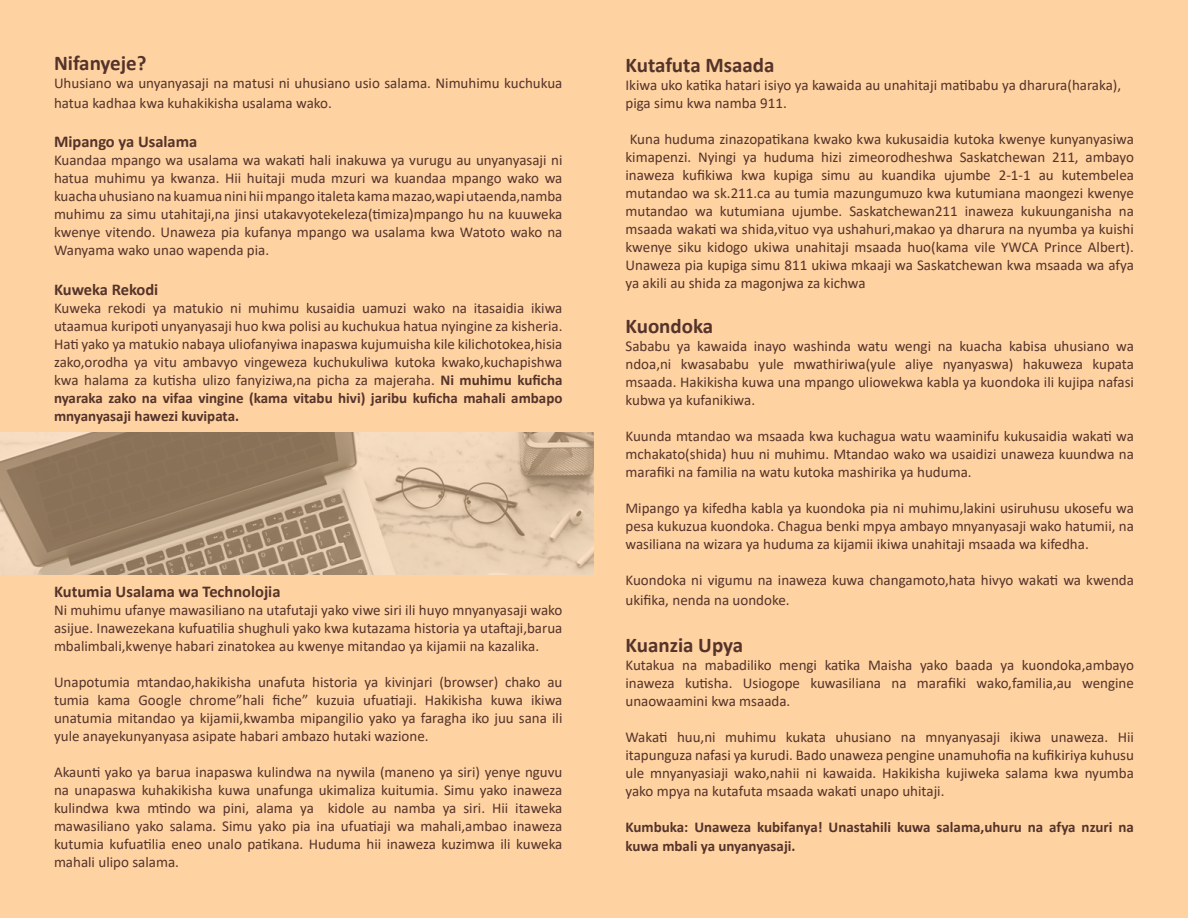
<style>
.page{position:relative;width:1188px;height:918px;background:#fed2a1}
.page>*{position:absolute;margin:0;border:0;box-sizing:border-box;transform-origin:0 0}
.t1{font:700 21px "Calibri";color:#54332a}
.t2{font:700 16.5px "Calibri";color:#54332a}
.t3{font:15px/18px "Calibri";color:#54332a;text-align:justify}
.t4{font:700 15px/19.8px "Calibri";color:#54332a}
.s1{font-weight:700}
</style>
<div class="page">
<svg style="left:0;top:432px;width:594px;height:142px;background:#b9a186"></svg>
<h1 class="t1" style="left:54px;top:48px;width:94px">Nifanyeje?</h1>
<p class="t3" style="left:54px;top:72px;width:510px;line-height:19.8px">Uhusiano wa unyanyasaji na matusi ni uhusiano usio salama. Nimuhimu kuchukua hatua kadhaa kwa kuhakikisha usalama wako.</p>
<p class="t2" style="left:54px;top:130px;width:145px">Mipango ya Usalama</p>
<p class="t3" style="left:54px;top:151px;width:510px">Kuandaa mpango wa usalama wa wakati hali inakuwa ya vurugu au unyanyasaji ni hatua muhimu ya kwanza. Hii huitaji muda mzuri wa kuandaa mpango wako wa kuacha uhusiano na kuamua nini hii mpango italeta kama mazao,wapi utaenda,namba muhimu za simu utahitaji,na jinsi utakavyotekeleza(timiza)mpango hu na kuuweka kwenye vitendo. Unaweza pia kufanya mpango wa usalama kwa Watoto wako na Wanyama wako unao wapenda pia.</p>
<p class="t2" style="left:54px;top:278px;width:106px">Kuweka Rekodi</p>
<p class="t3" style="left:54px;top:298px;width:510px">Kuweka rekodi ya matukio ni muhimu kusaidia uamuzi wako na itasaidia ikiwa utaamua kuripoti unyanyasaji huo kwa polisi au kuchukua hatua nyingine za kisheria.<br>Hati yako ya matukio nabaya uliofanyiwa inapaswa kujumuisha kile kilichotokea,hisia zako,orodha ya vitu ambavyo vingeweza kuchukuliwa kutoka kwako,kuchapishwa kwa halama za kutisha ulizo fanyiziwa,na picha za majeraha. <span class="s1">Ni muhimu kuficha nyaraka zako na vifaa vingine (kama vitabu hivi) jaribu kuficha mahali ambapo mnyanyasaji hawezi kuvipata.</span></p>
<p class="t2" style="left:54px;top:580px;width:228px">Kutumia Usalama wa Technolojia</p>
<p class="t3" style="left:54px;top:601px;width:510px">Ni muhimu ufanye mawasiliano na utafutaji yako viwe siri ili huyo mnyanyasaji wako asijue. Inawezekana kufuatilia shughuli yako kwa kutazama historia ya utaftaji,barua mbalimbali,kwenye habari zinatokea au kwenye mitandao ya kijamii na kazalika.</p>
<p class="t3" style="left:54px;top:673px;width:510px">Unapotumia mtandao,hakikisha unafuta historia ya kivinjari (browser) chako au tumia kama Google chrome”hali fiche” kuzuia ufuatiaji. Hakikisha kuwa ikiwa unatumia mitandao ya kijamii,kwamba mipangilio yako ya faragha iko juu sana ili yule anayekunyanyasa asipate habari ambazo hutaki wazione.</p>
<p class="t3" style="left:54px;top:763px;width:510px">Akaunti yako ya barua inapaswa kulindwa na nywila (maneno ya siri) yenye nguvu na unapaswa kuhakikisha kuwa unafunga ukimaliza kuitumia. Simu yako inaweza kulindwa kwa mtindo wa pini, alama ya kidole au namba ya siri. Hii itaweka mawasiliano yako salama. Simu yako pia ina ufuatiaji wa mahali,ambao inaweza kutumia kufuatilia eneo unalo patikana. Huduma hii inaweza kuzimwa ili kuweka mahali ulipo salama.</p>
<h1 class="t1" style="left:626px;top:50px;width:151px">Kutafuta Msaada</h1>
<p class="t3" style="left:626px;top:76px;width:497px">Ikiwa uko katika hatari isiyo ya kawaida au unahitaji matibabu ya dharura(haraka), piga simu kwa namba 911.</p>
<p class="t3" style="left:626px;top:130px;width:510px">Kuna huduma zinazopatikana kwako kwa kukusaidia kutoka kwenye kunyanyasiwa kimapenzi. Nyingi ya huduma hizi zimeorodheshwa Saskatchewan 211, ambayo inaweza kufikiwa kwa kupiga simu au kuandika ujumbe 2-1-1 au kutembelea mutandao wa sk.211.ca au tumia mazungumuzo kwa kutumiana maongezi kwenye mutandao wa kutumiana ujumbe. Saskatchewan211 inaweza kukuunganisha na msaada wakati wa shida,vituo vya ushahuri,makao ya dharura na nyumba ya kuishi kwenye siku kidogo ukiwa unahitaji msaada huo(kama vile YWCA Prince Albert).<br>Unaweza pia kupiga simu 811 ukiwa mkaaji wa Saskatchewan kwa msaada wa afya ya akili au shida za magonjwa za kichwa</p>
<h1 class="t1" style="left:626px;top:311px;width:89px">Kuondoka</h1>
<p class="t3" style="left:626px;top:337px;width:510px">Sababu ya kawaida inayo washinda watu wengi na kuacha kabisa uhusiano wa ndoa,ni kwasababu yule mwathiriwa(yule aliye nyanyaswa) hakuweza kupata msaada. Hakikisha kuwa una mpango uliowekwa kabla ya kuondoka ili kujipa nafasi kubwa ya kufanikiwa.</p>
<p class="t3" style="left:626px;top:427px;width:510px">Kuunda mtandao wa msaada kwa kuchagua watu waaminifu kukusaidia wakati wa mchakato(shida) huu ni muhimu. Mtandao wako wa usaidizi unaweza kuundwa na marafiki na familia na watu kutoka mashirika ya huduma.</p>
<p class="t3" style="left:626px;top:499px;width:510px">Mipango ya kifedha kabla ya kuondoka pia ni muhimu,lakini usiruhusu ukosefu wa pesa kukuzua kuondoka. Chagua benki mpya ambayo mnyanyasaji wako hatumii, na wasiliana na wizara ya huduma za kijamii ikiwa unahitaji msaada wa kifedha.</p>
<p class="t3" style="left:626px;top:570px;width:510px;line-height:19.8px">Kuondoka ni vigumu na inaweza kuwa changamoto,hata hivyo wakati wa kwenda ukifika, nenda na uondoke.</p>
<h1 class="t1" style="left:626px;top:630px;width:119px">Kuanzia Upya</h1>
<p class="t3" style="left:626px;top:655px;width:510px">Kutakua na mabadiliko mengi katika Maisha yako baada ya kuondoka,ambayo inaweza kutisha. Usiogope kuwasiliana na marafiki wako,familia,au wengine unaowaamini kwa msaada.</p>
<p class="t3" style="left:626px;top:727px;width:510px">Wakati huu,ni muhimu kukata uhusiano na mnyanyasaji ikiwa unaweza. Hii itapunguza nafasi ya kurudi. Bado unaweza pengine unamuhofia na kufikiriya kuhusu ule mnyanyasiaji wako,nahii ni kawaida. Hakikisha kujiweka salama kwa nyumba yako mpya na kutafuta msaada wakati unapo uhitaji.</p>
<p class="t4" style="left:626px;top:817px;width:510px">Kumbuka: Unaweza kubifanya! Unastahili kuwa salama,uhuru na afya nzuri na kuwa mbali ya unyanyasaji.</p>
</div>
